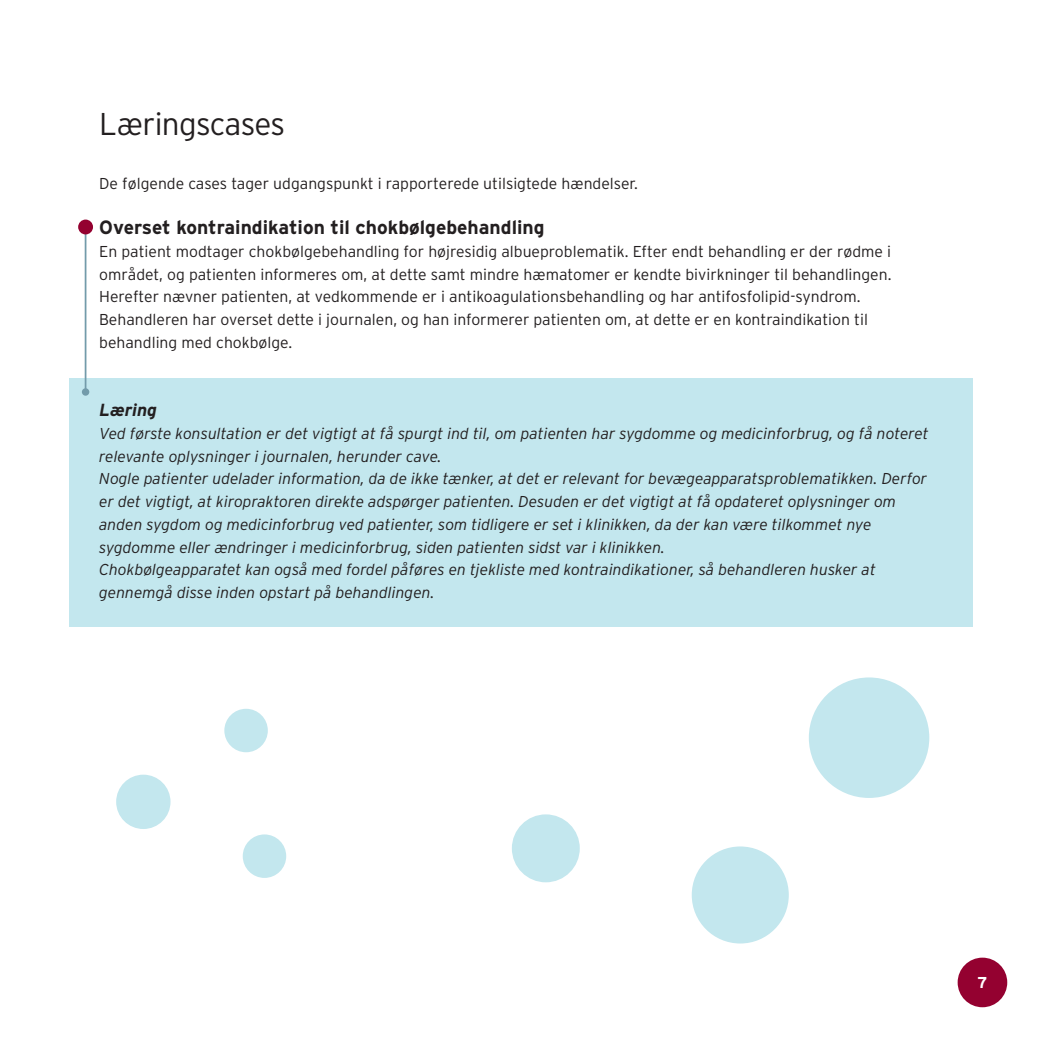
<style>
.page{position:relative;width:1042px;height:1042px;background:#fff}
.page>*{position:absolute;margin:0;border:0;box-sizing:border-box;transform-origin:0 0}
.t1{font:300 31.5px "Interstate";letter-spacing:-.02em;color:#231f20}
.t2{font:700 19.25px "Interstate";color:#231f20}
.t3{font:italic 700 17.5px "Interstate";color:#231f20}
.t4{font:italic 300 15.75px/22.8px "Interstate";color:#231f20}
.t5{font:300 15.75px/22.8px "Interstate";color:#231f20}
.t6{font:700 15.75px "Interstate";color:#fff}
</style>
<div class="page">
<div style="left:957px;top:957px;width:50px;height:50px;background:#940130;border-radius:50%"></div>
<div style="left:69px;top:378px;width:903px;height:248px;background:#c3e7ee"></div>
<hr style="left:85px;top:224px;width:1px;height:165px;background:#739baa">
<div style="left:78px;top:220px;width:15px;height:14px;background:#940130;border-radius:50%"></div>
<div style="left:82px;top:388px;width:7px;height:8px;background:#739baa;border-radius:50%"></div>
<div style="left:809px;top:677px;width:120px;height:121px;background:#c3e7ee;border-radius:50%"></div>
<div style="left:692px;top:846px;width:97px;height:97px;background:#c3e7ee;border-radius:50%"></div>
<div style="left:512px;top:814px;width:68px;height:68px;background:#c3e7ee;border-radius:50%"></div>
<div style="left:116px;top:774px;width:54px;height:55px;background:#c3e7ee;border-radius:50%"></div>
<div style="left:224px;top:709px;width:44px;height:43px;background:#c3e7ee;border-radius:50%"></div>
<div style="left:243px;top:834px;width:43px;height:44px;background:#c3e7ee;border-radius:50%"></div>
<h1 class="t1" style="left:99px;top:106px;width:188px">Læringscases</h1>
<p class="t5" style="left:99px;top:172px;width:540px">De følgende cases tager udgangspunkt i rapporterede utilsigtede hændelser.</p>
<p class="t2" style="left:99px;top:217px;width:447px">Overset kontraindikation til chokbølgebehandling</p>
<p class="t5" style="left:99px;top:240px;width:794px">En patient modtager chokbølgebehandling for højresidig albueproblematik. Efter endt behandling er der rødme i området, og patienten informeres om, at dette samt mindre hæmatomer er kendte bivirkninger til behandlingen.<br>Herefter nævner patienten, at vedkommende er i antikoagulationsbehandling og har antifosfolipid-syndrom.<br>Behandleren har overset dette i journalen, og han informerer patienten om, at dette er en kontraindikation til behandling med chokbølge.</p>
<p class="t3" style="left:99px;top:400px;width:59px">Læring</p>
<p class="t4" style="left:99px;top:422px;width:831px">Ved første konsultation er det vigtigt at få spurgt ind til, om patienten har sygdomme og medicinforbrug, og få noteret relevante oplysninger i journalen, herunder cave.<br>Nogle patienter udelader information, da de ikke tænker, at det er relevant for bevægeapparatsproblematikken. Derfor er det vigtigt, at kiropraktoren direkte adspørger patienten. Desuden er det vigtigt at få opdateret oplysninger om anden sygdom og medicinforbrug ved patienter, som tidligere er set i klinikken, da der kan være tilkommet nye sygdomme eller ændringer i medicinforbrug, siden patienten sidst var i klinikken.<br>Chokbølgeapparatet kan også med fordel påføres en tjekliste med kontraindikationer, så behandleren husker at gennemgå disse inden opstart på behandlingen.</p>
<p class="t6" style="left:977px;top:973px;width:11px">7</p>
</div>
